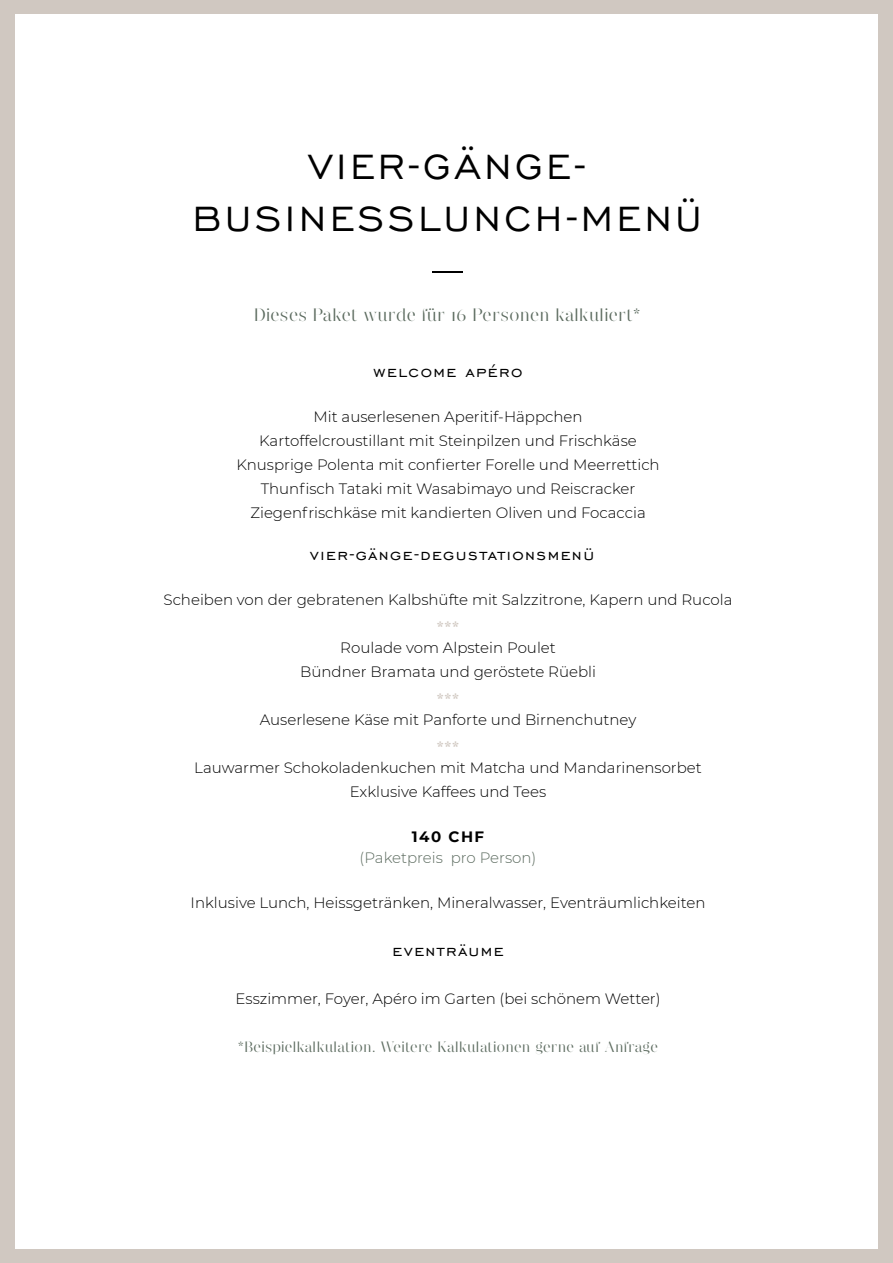
<style>
.page{position:relative;width:893px;height:1263px;background:#d0c8c1}
.page>*{position:absolute;margin:0;border:0;box-sizing:border-box;transform-origin:0 0}
.t1{font:60px "Narziss Text Medium Drops";color:#000}
.t2{font:45px/52.5px "Engravers Gothic BT";letter-spacing:.075em;color:#000;text-align:center}
.t3{font:19.5px "Engravers Gothic BT";letter-spacing:.075em;color:#000}
.t4{font:18px "Narziss";letter-spacing:.04em;color:#5c6b5f}
.t5{font:18px "Narziss Text Regular Drops";color:#d0c8c1}
.t6{font:300 15px/24px "Montserrat";color:#000;text-align:center}
.t7{font:15px "Narziss";letter-spacing:.02em;color:#5c6b5f}
.t8{font:300 15px "Montserrat";color:#5c6b5f}
.t9{font:700 15px "Montserrat";letter-spacing:.1em;color:#000}
</style>
<div class="page">
<div style="left:15px;top:14px;width:863px;height:1235px;background:#fff"></div>
<h2 class="t2" style="left:192px;top:139px;width:510px">VIER-GÄNGE-<br>BUSINESSLUNCH-MENÜ</h2>
<h1 class="t1" style="left:432px;top:208px;width:31px">_</h1>
<p class="t4" style="left:254px;top:304px;width:387px">Dieses Paket wurde für 16 Personen kalkuliert*</p>
<h3 class="t3" style="left:374px;top:361px;width:150px">welcome apéro</h3>
<p class="t6" style="left:236px;top:404px;width:425px">Mit auserlesenen Aperitif-Häppchen<br>Kartoffelcroustillant mit Steinpilzen und Frischkäse Knusprige Polenta mit confierter Forelle und Meerrettich Thunfisch Tataki mit Wasabimayo und Reiscracker Ziegenfrischkäse mit kandierten Oliven und Focaccia</p>
<h3 class="t3" style="left:310px;top:544px;width:286px">vier-gänge-degustationsmenü</h3>
<p class="t6" style="left:164px;top:587px;width:570px">Scheiben von der gebratenen Kalbshüfte mit Salzzitrone, Kapern und Rucola</p>
<p class="t5" style="left:437px;top:617px;width:24px">***</p>
<p class="t6" style="left:300px;top:635px;width:297px">Roulade vom Alpstein Poulet<br>Bündner Bramata und geröstete Rüebli</p>
<p class="t5" style="left:437px;top:689px;width:24px">***</p>
<p class="t6" style="left:260px;top:707px;width:378px">Auserlesene Käse mit Panforte und Birnenchutney</p>
<p class="t5" style="left:437px;top:737px;width:24px">***</p>
<p class="t6" style="left:194px;top:755px;width:509px">Lauwarmer Schokoladenkuchen mit Matcha und Mandarinensorbet<br>Exklusive Kaffees und Tees</p>
<p class="t9" style="left:412px;top:826px;width:74px">140 CHF</p>
<p class="t8" style="left:360px;top:847px;width:178px">(Paketpreis pro Person)</p>
<p class="t6" style="left:191px;top:890px;width:516px">Inklusive Lunch, Heissgetränken, Mineralwasser, Eventräumlichkeiten</p>
<h3 class="t3" style="left:392px;top:940px;width:113px">eventräume</h3>
<p class="t6" style="left:236px;top:986px;width:426px">Esszimmer, Foyer, Apéro im Garten (bei schönem Wetter)</p>
<p class="t7" style="left:238px;top:1038px;width:421px">*Beispielkalkulation. Weitere Kalkulationen gerne auf Anfrage</p>
</div>
